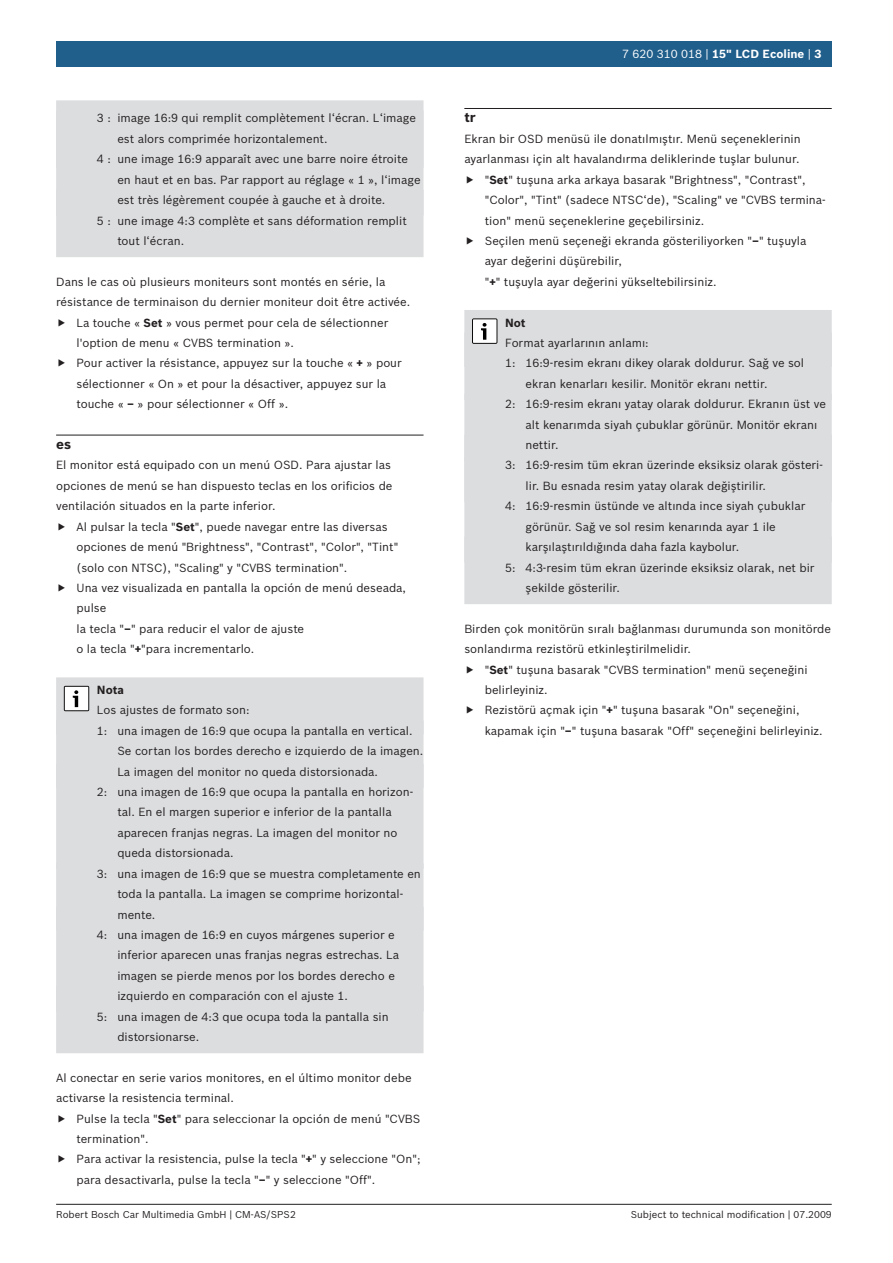
<style>
.page{position:relative;width:893px;height:1263px;background:#fff}
.page>*{position:absolute;margin:0;border:0;box-sizing:border-box;transform-origin:0 0}
.t1{font:700 13.5px "Bosch Sans";color:#231f20}
.t2{font:11.55px/20.4px "Bosch Sans";color:#231f20}
.t3{font:700 11.55px "Bosch Sans";color:#fff}
.t4{font:700 11.55px "Bosch Sans";color:#231f20}
.t5{font:9.75px "Bosch Sans";color:#231f20}
.s1{font-weight:700}
.s2{font-weight:400}
</style>
<div class="page">
<hr style="left:56px;top:1204px;width:776px;height:1px;background:#231f20">
<div style="left:56px;top:41px;width:776px;height:25px;background:#205e8b"></div>
<div style="left:56px;top:100px;width:367px;height:68px;background:#dcdddf"></div>
<div style="left:56px;top:111px;width:367px;height:105px;background:#dcdddf"></div>
<div style="left:56px;top:190px;width:367px;height:67px;background:#dcdddf"></div>
<hr style="left:56px;top:435px;width:367px;height:1px;background:#231f20">
<div style="left:56px;top:677px;width:367px;height:57px;background:#dcdddf"></div>
<div style="left:56px;top:720px;width:367px;height:68px;background:#dcdddf"></div>
<div style="left:56px;top:764px;width:367px;height:105px;background:#dcdddf"></div>
<div style="left:56px;top:863px;width:367px;height:68px;background:#dcdddf"></div>
<div style="left:56px;top:907px;width:367px;height:105px;background:#dcdddf"></div>
<div style="left:56px;top:986px;width:367px;height:67px;background:#dcdddf"></div>
<svg style="left:64px;top:686px;width:25px;height:25px"></svg>
<hr style="left:464px;top:108px;width:368px;height:1px;background:#231f20">
<div style="left:464px;top:310px;width:368px;height:57px;background:#dcdddf"></div>
<div style="left:464px;top:333px;width:368px;height:67px;background:#dcdddf"></div>
<div style="left:464px;top:394px;width:368px;height:67px;background:#dcdddf"></div>
<div style="left:464px;top:458px;width:368px;height:105px;background:#dcdddf"></div>
<div style="left:464px;top:537px;width:368px;height:67px;background:#dcdddf"></div>
<svg style="left:472px;top:318px;width:25px;height:26px"></svg>
<p class="t2" style="left:97px;top:109px;width:321px">3 : image 16:9 qui remplit complètement l‘écran. L‘image</p>
<p class="t2" style="left:117px;top:129px;width:212px">est alors comprimée horizontalement.</p>
<p class="t2" style="left:97px;top:150px;width:312px">4 : une image 16:9 apparaît avec une barre noire étroite</p>
<p class="t2" style="left:117px;top:170px;width:305px">en haut et en bas. Par rapport au réglage « 1 », l‘image</p>
<p class="t2" style="left:117px;top:191px;width:270px">est très légèrement coupée à gauche et à droite.</p>
<p class="t2" style="left:97px;top:211px;width:311px">5 : une image 4:3 complète et sans déformation remplit</p>
<p class="t2" style="left:117px;top:232px;width:68px">tout l‘écran.</p>
<p class="t2" style="left:56px;top:272px;width:331px">Dans le cas où plusieurs moniteurs sont montés en série, la</p>
<p class="t2" style="left:56px;top:293px;width:356px">résistance de terminaison du dernier moniteur doit être activée.</p>
<p class="t2" style="left:77px;top:313px;width:313px">La touche « <span class="s1">Set</span> » vous permet pour cela de sélectionner</p>
<p class="t2" style="left:77px;top:334px;width:219px">l'option de menu « CVBS termination ».</p>
<p class="t2" style="left:77px;top:354px;width:327px">Pour activer la résistance, appuyez sur la touche « <span class="s1">+</span> » pour</p>
<p class="t2" style="left:77px;top:374px;width:311px">sélectionner « On » et pour la désactiver, appuyez sur la</p>
<p class="t2" style="left:77px;top:395px;width:213px">touche « <span class="s1">–</span> » pour sélectionner « Off ».</p>
<p class="t1" style="left:56px;top:439px;width:16px">es</p>
<p class="t2" style="left:56px;top:456px;width:338px">El monitor está equipado con un menú OSD. Para ajustar las opciones de menú se han dispuesto teclas en los orificios de ventilación situados en la parte inferior.</p>
<p class="t2" style="left:77px;top:517px;width:331px">Al pulsar la tecla "<span class="s1">Set</span>", puede navegar entre las diversas opciones de menú "Brightness", "Contrast", "Color", "Tint" (solo con NTSC), "Scaling" y "CVBS termination".<br>Una vez visualizada en pantalla la opción de menú deseada, pulse<br>la tecla "<span class="s1">–</span>" para reducir el valor de ajuste<br>o la tecla "<span class="s1">+</span>"para incrementarlo.</p>
<p class="t4" style="left:97px;top:685px;width:28px">Nota</p>
<p class="t2" style="left:97px;top:701px;width:154px">Los ajustes de formato son:</p>
<p class="t2" style="left:97px;top:721px;width:317px">1: una imagen de 16:9 que ocupa la pantalla en vertical.</p>
<p class="t2" style="left:117px;top:742px;width:308px">Se cortan los bordes derecho e izquierdo de la imagen.</p>
<p class="t2" style="left:117px;top:762px;width:262px">La imagen del monitor no queda distorsionada.</p>
<p class="t2" style="left:97px;top:783px;width:318px">2: una imagen de 16:9 que ocupa la pantalla en horizon-</p>
<p class="t2" style="left:117px;top:803px;width:276px">tal. En el margen superior e inferior de la pantalla</p>
<p class="t2" style="left:117px;top:823px;width:282px">aparecen franjas negras. La imagen del monitor no</p>
<p class="t2" style="left:117px;top:844px;width:118px">queda distorsionada.</p>
<p class="t2" style="left:97px;top:864px;width:325px">3: una imagen de 16:9 que se muestra completamente en</p>
<p class="t2" style="left:117px;top:885px;width:287px">toda la pantalla. La imagen se comprime horizontal-</p>
<p class="t2" style="left:117px;top:905px;width:40px">mente.</p>
<p class="t2" style="left:97px;top:925px;width:299px">4: una imagen de 16:9 en cuyos márgenes superior e</p>
<p class="t2" style="left:117px;top:946px;width:283px">inferior aparecen unas franjas negras estrechas. La</p>
<p class="t2" style="left:117px;top:966px;width:279px">imagen se pierde menos por los bordes derecho e</p>
<p class="t2" style="left:117px;top:987px;width:232px">izquierdo en comparación con el ajuste 1.</p>
<p class="t2" style="left:97px;top:1007px;width:293px">5: una imagen de 4:3 que ocupa toda la pantalla sin</p>
<p class="t2" style="left:117px;top:1028px;width:83px">distorsionarse.</p>
<p class="t2" style="left:56px;top:1068px;width:357px">Al conectar en serie varios monitores, en el último monitor debe activarse la resistencia terminal.</p>
<p class="t2" style="left:77px;top:1109px;width:345px">Pulse la tecla "<span class="s1">Set</span>" para seleccionar la opción de menú "CVBS termination".<br>Para activar la resistencia, pulse la tecla "<span class="s1">+</span>" y seleccione "On"; para desactivarla, pulse la tecla "<span class="s1">–</span>" y seleccione "Off".</p>
<p class="t3" style="left:622px;top:50px;width:201px"><span class="s2">7 620 310 018 |</span> 15" LCD Ecoline <span class="s2">|</span> 3</p>
<p class="t1" style="left:464px;top:112px;width:13px">tr</p>
<p class="t2" style="left:464px;top:129px;width:338px">Ekran bir OSD menüsü ile donatılmıştır. Menü seçeneklerinin</p>
<p class="t2" style="left:464px;top:150px;width:337px">ayarlanması için alt havalandırma deliklerinde tuşlar bulunur.</p>
<p class="t2" style="left:485px;top:170px;width:322px">"<span class="s1">Set</span>" tuşuna arka arkaya basarak "Brightness", "Contrast",</p>
<p class="t2" style="left:485px;top:191px;width:342px">"Color", "Tint" (sadece NTSC‘de), "Scaling" ve "CVBS termina-</p>
<p class="t2" style="left:485px;top:211px;width:221px">tion" menü seçeneklerine geçebilirsiniz.</p>
<p class="t2" style="left:485px;top:232px;width:323px">Seçilen menü seçeneği ekranda gösteriliyorken "<span class="s1">–</span>" tuşuyla</p>
<p class="t2" style="left:485px;top:252px;width:139px">ayar değerini düşürebilir,</p>
<p class="t2" style="left:485px;top:272px;width:233px">"<span class="s1">+</span>" tuşuyla ayar değerini yükseltebilirsiniz.</p>
<p class="t4" style="left:505px;top:318px;width:22px">Not</p>
<p class="t2" style="left:505px;top:334px;width:145px">Format ayarlarının anlamı:</p>
<p class="t2" style="left:505px;top:354px;width:300px">1: 16:9-resim ekranı dikey olarak doldurur. Sağ ve sol</p>
<p class="t2" style="left:526px;top:374px;width:243px">ekran kenarları kesilir. Monitör ekranı nettir.</p>
<p class="t2" style="left:505px;top:395px;width:322px">2: 16:9-resim ekranı yatay olarak doldurur. Ekranın üst ve</p>
<p class="t2" style="left:526px;top:415px;width:293px">alt kenarımda siyah çubuklar görünür. Monitör ekranı</p>
<p class="t2" style="left:526px;top:436px;width:34px">nettir.</p>
<p class="t2" style="left:505px;top:456px;width:319px">3: 16:9-resim tüm ekran üzerinde eksiksiz olarak gösteri-</p>
<p class="t2" style="left:526px;top:476px;width:242px">lir. Bu esnada resim yatay olarak değiştirilir.</p>
<p class="t2" style="left:505px;top:497px;width:302px">4: 16:9-resmin üstünde ve altında ince siyah çubuklar</p>
<p class="t2" style="left:526px;top:517px;width:252px">görünür. Sağ ve sol resim kenarında ayar 1 ile</p>
<p class="t2" style="left:526px;top:538px;width:215px">karşılaştırıldığında daha fazla kaybolur.</p>
<p class="t2" style="left:505px;top:558px;width:311px">5: 4:3-resim tüm ekran üzerinde eksiksiz olarak, net bir</p>
<p class="t2" style="left:526px;top:578px;width:96px">şekilde gösterilir.</p>
<p class="t2" style="left:464px;top:619px;width:368px">Birden çok monitörün sıralı bağlanması durumunda son monitörde</p>
<p class="t2" style="left:464px;top:640px;width:228px">sonlandırma rezistörü etkinleştirilmelidir.</p>
<p class="t2" style="left:485px;top:660px;width:324px">"<span class="s1">Set</span>" tuşuna basarak "CVBS termination" menü seçeneğini</p>
<p class="t2" style="left:485px;top:681px;width:64px">belirleyiniz.</p>
<p class="t2" style="left:485px;top:701px;width:316px">Rezistörü açmak için "<span class="s1">+</span>" tuşuna basarak "On" seçeneğini,</p>
<p class="t2" style="left:485px;top:721px;width:339px">kapamak için "<span class="s1">–</span>" tuşuna basarak "Off" seçeneğini belirleyiniz.</p>
<p class="t5" style="left:56px;top:1210px;width:241px">Robert Bosch Car Multimedia GmbH | CM-AS/SPS2</p>
<p class="t5" style="left:631px;top:1210px;width:202px">Subject to technical modification | 07.2009</p>
</div>
